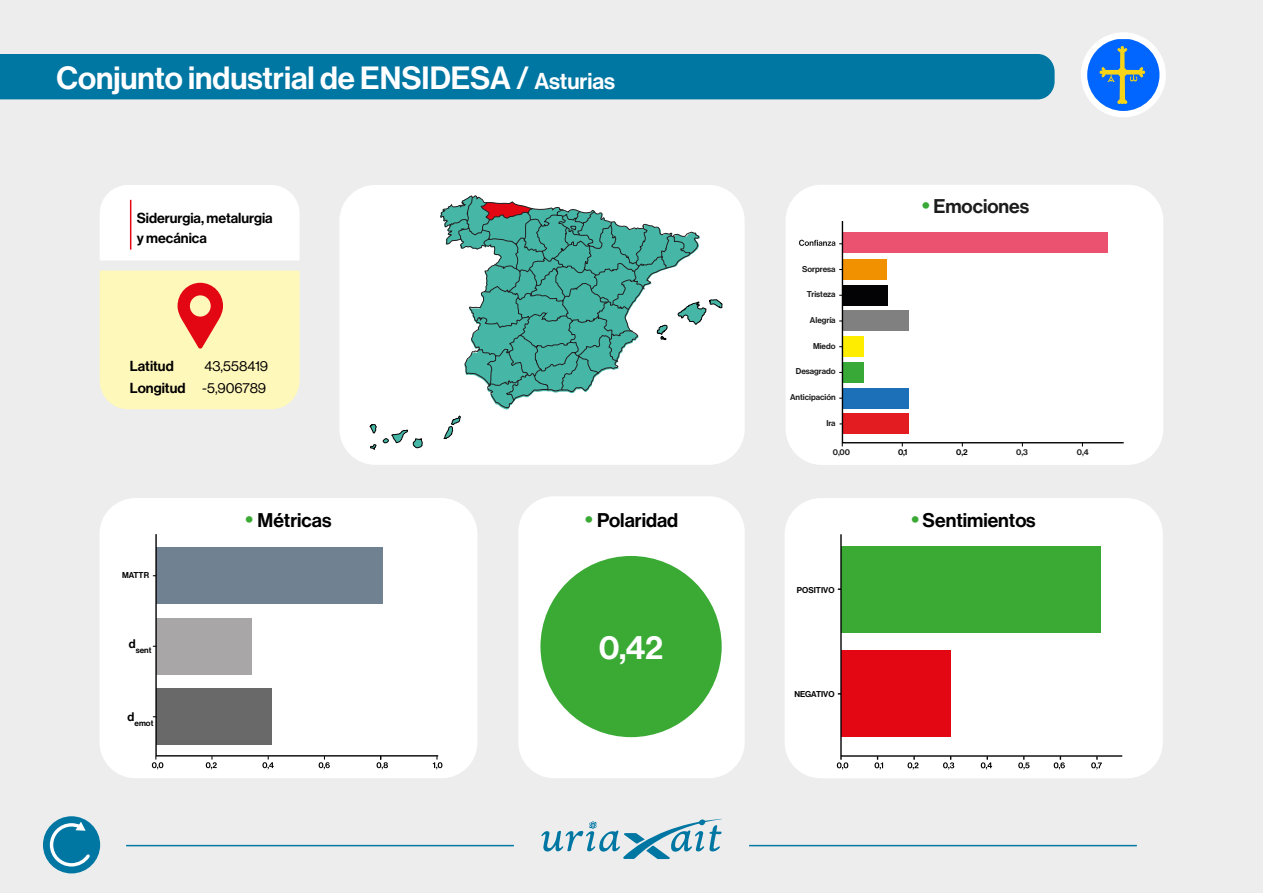
<style>
.page{position:relative;width:1263px;height:893px;background:#ededed}
.page>*{position:absolute;margin:0;border:0;box-sizing:border-box;transform-origin:0 0}
.t1{font:38.4px "N Haas Grotesk DS Pro 65 Md";color:#fff}
.t2{font:33px "N Haas Grotesk DS Pro 65 Md";color:#fff}
.t3{font:31.5px "N Haas Grotesk DS Pro 65 Md";color:#fff}
.t4{font:19.5px "N Haas Grotesk DS Pro 65 Md";color:#000}
.t5{font:19.5px "N Haas Grotesk DS Pro 65 Md";color:#1c1c1c}
.t6{font:14.25px/19.5px "N Haas Grotesk DS Pro 65 Md";color:#000}
.t7{font:14.25px/22.2px "N Haas Grotesk DS Pro 55 Rg";color:#000;text-align:right}
.t8{font:8.4px "N Haas Grotesk DS Pro 65 Md";color:#1c1c1c}
.t9{font:8.4px "N Haas Grotesk DS Pro 65 Md";color:#000}
.t10{font:8.25px "N Haas Grotesk DS Pro 65 Md";color:#000}
.s1{font-size:22.5px}
.s2{font-family:"N Haas Grotesk DS Pro 65 Md"}
.s3{font-size:23.55px;color:#3aaa35}
.s4{font-size:23.55px;color:#38a836}
</style>
<div class="page">
<svg style="left:541px;top:819px;width:181px;height:40px"></svg>
<hr style="left:126px;top:845px;width:388px;height:1px;background:#0076a3">
<hr style="left:749px;top:845px;width:388px;height:1px;background:#0076a3">
<div style="left:0;top:54px;width:1054px;height:45px;background:#0076a3"></div>
<div style="left:1081px;top:32px;width:85px;height:85px;background:#fff;border-radius:50%"></div>
<div style="left:518px;top:496px;width:227px;height:282px;background:#fff;border-radius:36px"></div>
<div style="left:339px;top:185px;width:406px;height:280px;background:#fff;border-radius:36px"></div>
<div style="left:100px;top:185px;width:199px;height:75px;background:#fff"></div>
<svg style="left:100px;top:271px;width:200px;height:138px"></svg>
<div style="left:43px;top:816px;width:57px;height:57px;background:#0076a3;border-radius:50%"></div>
<svg style="left:48px;top:821px;width:45px;height:47px"></svg>
<svg style="left:1087px;top:39px;width:72px;height:72px"></svg>
<hr style="left:130px;top:200px;width:1px;height:50px;background:#e30613">
<svg style="left:443px;top:415px;width:18px;height:24px"></svg>
<svg style="left:370px;top:424px;width:7px;height:10px"></svg>
<svg style="left:383px;top:430px;width:40px;height:18px"></svg>
<svg style="left:370px;top:444px;width:6px;height:6px"></svg>
<svg style="left:440px;top:195px;width:75px;height:213px"></svg>
<div style="left:540px;top:556px;width:182px;height:181px;background:#3aaa35;border-radius:50%"></div>
<div style="left:99px;top:498px;width:378px;height:280px;background:#fff;border-radius:36px"></div>
<svg style="left:155px;top:534px;width:284px;height:223px"></svg>
<svg style="left:152px;top:756px;width:11px;height:13px"></svg>
<svg style="left:206px;top:756px;width:11px;height:13px"></svg>
<svg style="left:262px;top:756px;width:12px;height:13px"></svg>
<svg style="left:319px;top:756px;width:11px;height:13px"></svg>
<svg style="left:433px;top:756px;width:9px;height:13px"></svg>
<svg style="left:376px;top:756px;width:12px;height:13px"></svg>
<div style="left:786px;top:185px;width:377px;height:280px;background:#fff;border-radius:36px"></div>
<svg style="left:799px;top:240px;width:42px;height:6px"></svg>
<svg style="left:841px;top:221px;width:283px;height:223px"></svg>
<div style="left:785px;top:498px;width:377px;height:280px;background:#fff;border-radius:36px"></div>
<svg style="left:837px;top:757px;width:11px;height:13px"></svg>
<svg style="left:907px;top:757px;width:11px;height:13px"></svg>
<svg style="left:981px;top:757px;width:11px;height:13px"></svg>
<svg style="left:874px;top:757px;width:9px;height:13px"></svg>
<svg style="left:943px;top:757px;width:11px;height:13px"></svg>
<svg style="left:1018px;top:757px;width:11px;height:13px"></svg>
<svg style="left:1054px;top:757px;width:11px;height:13px"></svg>
<svg style="left:1091px;top:757px;width:11px;height:13px"></svg>
<svg style="left:840px;top:534px;width:283px;height:223px"></svg>
<svg style="left:449px;top:197px;width:273px;height:204px"></svg>
<h3 class="t3" style="left:56px;top:60px;width:560px">Conjunto industrial de ENSIDESA / <span class="s1">Asturias</span></h3>
<h3 class="t6" style="left:137px;top:209px;width:138px">Siderurgia, metalurgia y mecánica</h3>
<h3 class="t6" style="left:130px;top:356px;width:45px">Latitud</h3>
<h3 class="t7" style="left:130px;top:355px;width:140px">43,558419<br><span class="s2">Longitud</span> -5,906789</h3>
<p class="t9" style="left:122px;top:570px;width:29px">MATTR</p>
<p class="t10" style="left:129px;top:645px;width:24px"><sup>d</sup>sent</p>
<p class="t10" style="left:128px;top:718px;width:27px"><sup>d</sup>emot</p>
<h3 class="t4" style="left:245px;top:508px;width:88px"><span class="s3">•</span> Métricas</h3>
<h3 class="t4" style="left:585px;top:508px;width:95px"><span class="s3">•</span> Polaridad</h3>
<h1 class="t1" style="left:634px;top:624px;width:24px">6</h1>
<h2 class="t2" style="left:599px;top:629px;width:66px">0,42</h2>
<h3 class="t5" style="left:922px;top:195px;width:109px"><span class="s4">•</span> Emociones</h3>
<p class="t8" style="left:802px;top:264px;width:35px">Sorpresa</p>
<p class="t8" style="left:807px;top:289px;width:30px">Tristeza</p>
<p class="t8" style="left:810px;top:315px;width:27px">Alegría</p>
<p class="t8" style="left:813px;top:341px;width:24px">Miedo</p>
<p class="t8" style="left:796px;top:367px;width:41px">Desagrado</p>
<p class="t8" style="left:790px;top:392px;width:47px">Anticipación</p>
<p class="t8" style="left:826px;top:418px;width:11px">Ira</p>
<p class="t8" style="left:833px;top:447px;width:19px">0,00</p>
<p class="t9" style="left:898px;top:447px;width:11px">0,1</p>
<p class="t9" style="left:956px;top:447px;width:13px">0,2</p>
<p class="t8" style="left:1016px;top:447px;width:13px">0,3</p>
<p class="t8" style="left:1077px;top:447px;width:13px">0,4</p>
<p class="t9" style="left:797px;top:585px;width:39px">POSITIVO</p>
<p class="t9" style="left:794px;top:689px;width:42px">NEGATIVO</p>
<h3 class="t4" style="left:911px;top:508px;width:126px"><span class="s3">•</span> Sentimientos</h3>
</div>
